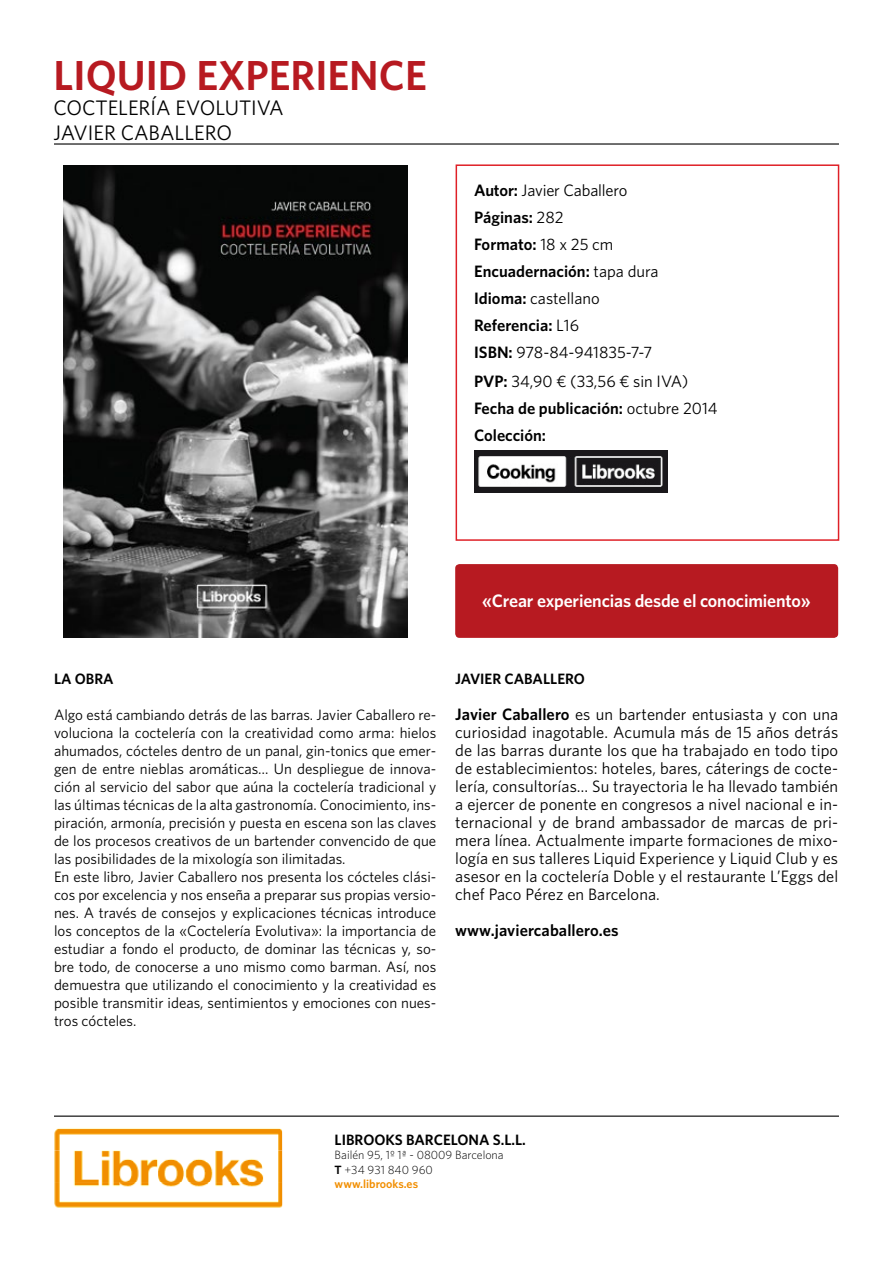
<style>
.page{position:relative;width:893px;height:1263px;background:#fff}
.page>*{position:absolute;margin:0;border:0;box-sizing:border-box;transform-origin:0 0}
.t1{font:600 42px "Whitney";color:#b71a21}
.t2{font:21px/25.2px "Whitney";color:#000}
.t3{font:600 18px "Whitney";letter-spacing:-.01em;color:#fff}
.t4{font:16.5px/18px "Whitney";color:#000}
.t5{font:600 16.5px/27px "Whitney";color:#000}
.t6{font:15px/18px "Whitney";color:#000}
.t7{font:600 15px "Whitney";color:#000}
.t8{font:300 12px/14.4px "Whitney";color:#000}
.s1{font-weight:600}
.s2{font-weight:400}
.s3{font-weight:600;color:#f18e00}
</style>
<div class="page">
<img style="left:54px;top:1128px;width:228px;height:80px">
<hr style="left:54px;top:1115px;width:785px;height:2px;background:#000">
<hr style="left:54px;top:143px;width:785px;height:2px;background:#000">
<div style="left:456px;top:164px;width:383px;height:377px;border:2px solid #df2027"></div>
<div style="left:455px;top:564px;width:383px;height:74px;background:#b71a21;border-radius:4px"></div>
<img style="left:474px;top:451px;width:193px;height:41px">
<img style="left:63px;top:166px;width:345px;height:472px">
<h1 class="t1" style="left:54px;top:50px;width:375px">LIQUID EXPERIENCE</h1>
<h2 class="t2" style="left:54px;top:95px;width:232px">COCTELERÍA EVOLUTIVA<br>JAVIER CABALLERO</h2>
<p class="t4" style="left:474px;top:177px;width:186px;line-height:27px"><span class="s1">Autor:</span> Javier Caballero<br><span class="s1">Páginas:</span> 282<br><span class="s1">Formato:</span> 18 x 25 cm<br><span class="s1">Encuadernación:</span> tapa dura<br><span class="s1">Idioma:</span> castellano<br><span class="s1">Referencia:</span> L16<br><span class="s1">ISBN:</span> 978-84-941835-7-7</p>
<p class="t5" style="left:474px;top:367px;width:245px">PVP: <span class="s2">34,90 ¤ (33,56 ¤ sin IVA)<br></span>Fecha de publicación: <span class="s2">octubre 2014<br></span>Colección:</p>
<p class="t3" style="left:482px;top:590px;width:330px">«Crear experiencias desde el conocimiento»</p>
<p class="t7" style="left:54px;top:670px;width:61px">LA OBRA</p>
<p class="t6" style="left:54px;top:705px;width:384px">Algo está cambiando detrás de las barras. Javier Caballero re&shy;voluciona la coctelería con la creatividad como arma: hielos ahumados, cócteles dentro de un panal, gin-tonics que emer&shy;gen de entre nieblas aromáticas… Un despliegue de innova&shy;ción al servicio del sabor que aúna la coctelería tradicional y las últimas técnicas de la alta gastronomía. Conocimiento, ins&shy;piración, armonía, precisión y puesta en escena son las claves de los procesos creativos de un bartender convencido de que las posibilidades de la mixología son ilimitadas.<br>En este libro, Javier Caballero nos presenta los cócteles clási&shy;cos por excelencia y nos enseña a preparar sus propias versio&shy;nes. A través de consejos y explicaciones técnicas introduce los conceptos de la «Coctelería Evolutiva»: la importancia de estudiar a fondo el producto, de dominar las técnicas y, so&shy;bre todo, de conocerse a uno mismo como barman. Así, nos demuestra que utilizando el conocimiento y la creatividad es posible transmitir ideas, sentimientos y emociones con nues&shy;tros cócteles.</p>
<p class="t7" style="left:455px;top:670px;width:131px">JAVIER CABALLERO</p>
<p class="t4" style="left:455px;top:705px;width:384px;text-align:justify"><span class="s1">Javier Caballero</span> es un bartender entusiasta y con una curiosidad inagotable. Acumula más de 15 años detrás de las barras durante los que ha trabajado en todo tipo de establecimientos: hoteles, bares, cáterings de cocte&shy;lería, consultorías… Su trayectoria le ha llevado también a ejercer de ponente en congresos a nivel nacional e in&shy;ternacional y de brand ambassador de marcas de pri&shy;mera línea. Actualmente imparte formaciones de mixo&shy;logía en sus talleres Liquid Experience y Liquid Club y es asesor en la coctelería Doble y el restaurante L’Eggs del chef Paco Pérez en Barcelona.</p>
<p class="t5" style="left:455px;top:916px;width:165px">www.javiercaballero.es</p>
<p class="t7" style="left:335px;top:1131px;width:193px">LIBROOKS BARCELONA S.L.L.</p>
<p class="t8" style="left:335px;top:1148px;width:170px">Bailén 95, 1º 1ª - 08009 Barcelona<br><span class="s1">T</span> +34 931 840 960 <span class="s3">www.librooks.es</span></p>
</div>
